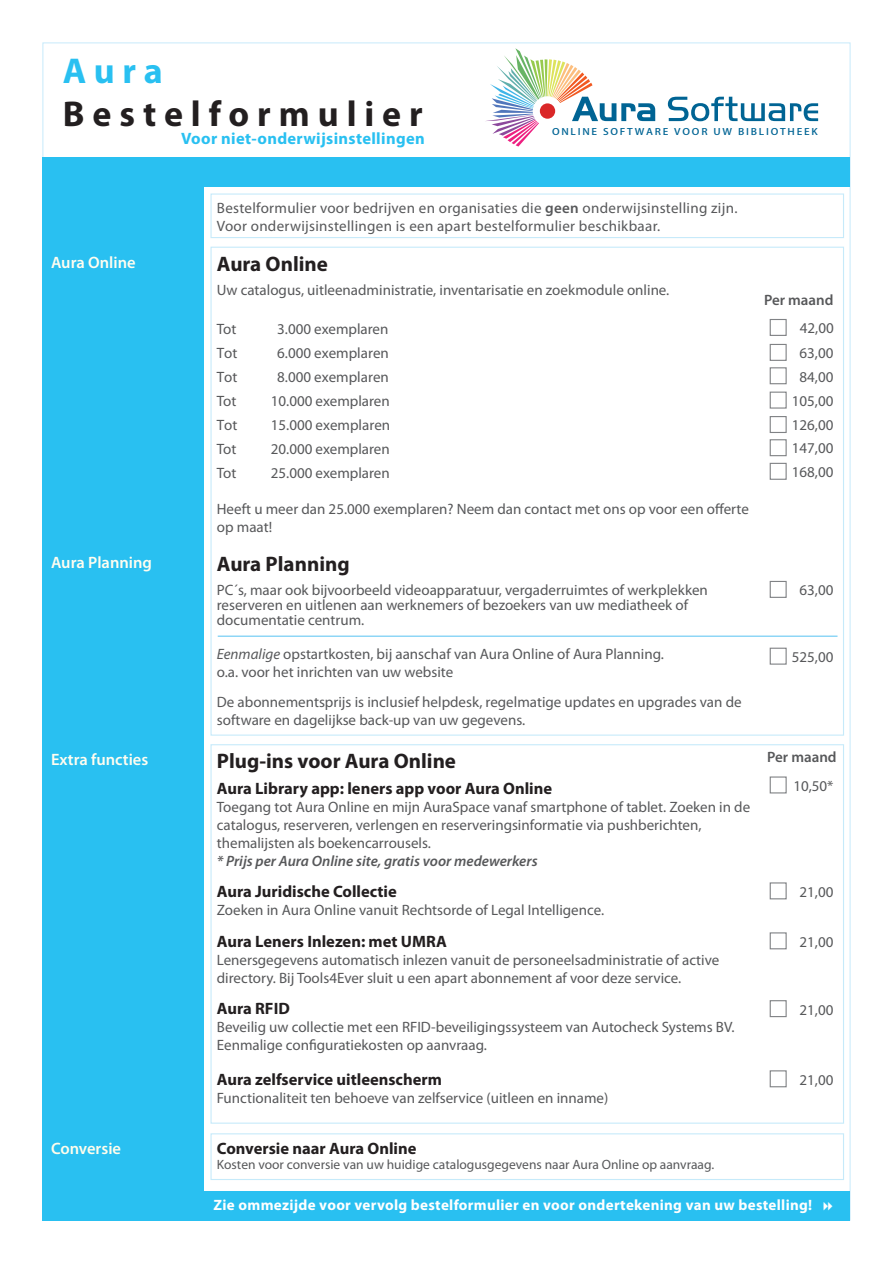
<style>
.page{position:relative;width:893px;height:1263px;background:#fff}
.page>*{position:absolute;margin:0;border:0;box-sizing:border-box;transform-origin:0 0}
.t1{font:700 36px "Myriad Pro";letter-spacing:.22em;color:#231f20}
.t2{font:700 36px "Myriad Pro";color:#29c0f1}
.t3{font:700 21px "Myriad Pro";color:#231f20}
.t4{font:700 16.5px "Myriad Pro";color:#231f20}
.t5{font:600 16.5px "Myriad Pro";color:#fffdf0}
.t6{font:700 16.5px "Myriad Pro";letter-spacing:.02em;color:#29c0f1}
.t7{font:600 16.5px "Myriad Pro";color:#fffdec}
.t8{font:15px/18px "Myriad Pro";color:#57585a}
.t9{font:15px "Myriad Pro";letter-spacing:.02em;color:#57585a}
.t10{font:700 15px "Myriad Pro";letter-spacing:.02em;color:#fff}
.t11{font:italic 600 15px "Myriad Pro";color:#57585a}
.t12{font:600 15px "Myriad Pro";color:#57585a}
.t13{font:13.5px "Myriad Pro";color:#57585a}
.t14{font:700 9.15px "Adobe Fan Heiti Std";letter-spacing:.17em;color:#006494;scale:1.15 1}
.s1{font-weight:600}
.s2{font-style:italic}
</style>
<div class="page">
<div style="left:43px;top:1191px;width:807px;height:29px;background:#29c0f1"></div>
<div style="left:43px;top:187px;width:161px;height:1004px;background:#29c0f1"></div>
<div style="left:210px;top:193px;width:634px;height:45px;border:1px solid #8ed6f6"></div>
<svg style="left:485px;top:48px;width:170px;height:99px"></svg>
<svg style="left:668px;top:97px;width:150px;height:24px"></svg>
<div style="left:43px;top:157px;width:807px;height:30px;background:#29c0f1"></div>
<div style="left:770px;top:439px;width:17px;height:17px;background:#fff;border:1px solid #808285"></div>
<div style="left:770px;top:648px;width:17px;height:17px;background:#fff;border:1px solid #808285"></div>
<div style="left:770px;top:344px;width:17px;height:17px;background:#fff;border:1px solid #808285"></div>
<div style="left:770px;top:367px;width:17px;height:17px;background:#fff;border:1px solid #808285"></div>
<div style="left:770px;top:463px;width:17px;height:17px;background:#fff;border:1px solid #808285"></div>
<div style="left:770px;top:416px;width:17px;height:17px;background:#fff;border:1px solid #808285"></div>
<div style="left:770px;top:392px;width:17px;height:17px;background:#fff;border:1px solid #808285"></div>
<div style="left:770px;top:319px;width:17px;height:17px;background:#fff;border:1px solid #808285"></div>
<div style="left:770px;top:581px;width:17px;height:17px;background:#fff;border:1px solid #808285"></div>
<div style="left:770px;top:932px;width:17px;height:17px;background:#fff;border:1px solid #808285"></div>
<div style="left:770px;top:1000px;width:17px;height:17px;background:#fff;border:1px solid #808285"></div>
<div style="left:770px;top:882px;width:17px;height:17px;background:#fff;border:1px solid #808285"></div>
<div style="left:770px;top:776px;width:17px;height:17px;background:#fff;border:1px solid #808285"></div>
<div style="left:210px;top:1133px;width:634px;height:47px;border:1px solid #8ed6f6"></div>
<hr style="left:218px;top:635px;width:619px;height:2px;background:#8ed6f6">
<div style="left:770px;top:1070px;width:17px;height:17px;background:#fff;border:1px solid #808285"></div>
<p class="t2" style="left:63px;top:48px;width:102px">Aura</p>
<p class="t1" style="left:63px;top:91px;width:362px">Bestelformulier</p>
<p class="t6" style="left:181px;top:128px;width:245px">Voor niet-onderwijsinstellingen</p>
<p class="t14" style="left:552px;top:126px;width:233px">ONLINE SOFTWARE VOOR UW BIBLIOTHEEK</p>
<p class="t9" style="left:217px;top:199px;width:522px">Bestelformulier voor bedrijven en organisaties die <span class="s1">geen</span> onderwijsinstelling zijn.</p>
<p class="t9" style="left:217px;top:217px;width:445px">Voor onderwijsinstellingen is een apart bestelformulier beschikbaar.</p>
<p class="t5" style="left:51px;top:251px;width:86px">Aura Online</p>
<p class="t5" style="left:51px;top:552px;width:102px">Aura Planning</p>
<p class="t3" style="left:217px;top:250px;width:113px">Aura Online</p>
<p class="t8" style="left:217px;top:281px;width:454px">Uw catalogus, uitleenadministratie, inventarisatie en zoekmodule online.</p>
<p class="t8" style="left:217px;top:320px;width:21px">Tot</p>
<p class="t8" style="left:277px;top:320px;width:113px">3.000 exemplaren</p>
<p class="t8" style="left:217px;top:344px;width:22px">Tot</p>
<p class="t8" style="left:277px;top:344px;width:113px">6.000 exemplaren</p>
<p class="t8" style="left:217px;top:368px;width:22px">Tot</p>
<p class="t8" style="left:277px;top:368px;width:113px">8.000 exemplaren</p>
<p class="t8" style="left:217px;top:392px;width:21px">Tot</p>
<p class="t8" style="left:271px;top:392px;width:120px">10.000 exemplaren</p>
<p class="t8" style="left:217px;top:416px;width:22px">Tot</p>
<p class="t8" style="left:271px;top:416px;width:121px">15.000 exemplaren</p>
<p class="t8" style="left:217px;top:440px;width:21px">Tot</p>
<p class="t8" style="left:271px;top:440px;width:120px">20.000 exemplaren</p>
<p class="t8" style="left:217px;top:464px;width:21px">Tot</p>
<p class="t8" style="left:271px;top:464px;width:120px">25.000 exemplaren</p>
<p class="t8" style="left:217px;top:500px;width:533px">Heeft u meer dan 25.000 exemplaren? Neem dan contact met ons op voor een offerte op maat!</p>
<p class="t3" style="left:217px;top:550px;width:134px">Aura Planning</p>
<p class="t8" style="left:217px;top:582px;width:493px;line-height:15px">PC´s, maar ook bijvoorbeeld videoapparatuur, vergaderruimtes of werkplekken reserveren en uitlenen aan werknemers of bezoekers van uw mediatheek of documentatie centrum.</p>
<p class="t8" style="left:217px;top:645px;width:449px"><span class="s2">Eenmalige</span> opstartkosten, bij aanschaf van Aura Online of Aura Planning.</p>
<p class="t8" style="left:217px;top:663px;width:238px">o.a. voor het inrichten van uw website</p>
<p class="t8" style="left:217px;top:693px;width:526px">De abonnementsprijs is inclusief helpdesk, regelmatige updates en upgrades van de software en dagelijkse back-up van uw gegevens.</p>
<p class="t12" style="left:764px;top:290px;width:71px">Per maand</p>
<p class="t8" style="left:800px;top:319px;width:35px">42,00</p>
<p class="t8" style="left:800px;top:344px;width:35px">63,00</p>
<p class="t8" style="left:800px;top:367px;width:35px">84,00</p>
<p class="t8" style="left:792px;top:392px;width:43px">105,00</p>
<p class="t8" style="left:792px;top:416px;width:43px">126,00</p>
<p class="t8" style="left:792px;top:439px;width:43px">147,00</p>
<p class="t8" style="left:792px;top:463px;width:43px">168,00</p>
<p class="t8" style="left:800px;top:581px;width:35px">63,00</p>
<p class="t8" style="left:792px;top:648px;width:43px">525,00</p>
<p class="t5" style="left:51px;top:749px;width:99px">Extra functies</p>
<p class="t3" style="left:217px;top:748px;width:241px">Plug-ins voor Aura Online</p>
<p class="t4" style="left:217px;top:778px;width:337px">Aura Library app: leners app voor Aura Online</p>
<p class="t8" style="left:217px;top:798px;width:535px">Toegang tot Aura Online en mijn AuraSpace vanaf smartphone of tablet. Zoeken in de catalogus, reserveren, verlengen en reserveringsinformatie via pushberichten,</p>
<p class="t8" style="left:217px;top:834px;width:216px">themalijsten als boekencarrousels.</p>
<p class="t11" style="left:217px;top:851px;width:322px">* Prijs per Aura Online site, gratis voor medewerkers</p>
<p class="t4" style="left:217px;top:881px;width:181px">Aura Juridische Collectie</p>
<p class="t8" style="left:217px;top:901px;width:389px">Zoeken in Aura Online vanuit Rechtsorde of Legal Intelligence.</p>
<p class="t4" style="left:217px;top:931px;width:232px">Aura Leners Inlezen: met UMRA</p>
<p class="t8" style="left:217px;top:951px;width:504px">Lenersgegevens automatisch inlezen vanuit de personeelsadministratie of active directory. Bij Tools4Ever sluit u een apart abonnement af voor deze service.</p>
<p class="t4" style="left:217px;top:998px;width:74px">Aura RFID</p>
<p class="t8" style="left:217px;top:1018px;width:519px">Beveilig uw collectie met een RFID-beveiligingssysteem van Autocheck Systems BV.<br>Eenmalige configuratiekosten op aanvraag.</p>
<p class="t4" style="left:217px;top:1069px;width:227px">Aura zelfservice uitleenscherm</p>
<p class="t8" style="left:217px;top:1089px;width:393px">Functionaliteit ten behoeve van zelfservice (uitleen en inname)</p>
<p class="t12" style="left:767px;top:747px;width:71px">Per maand</p>
<p class="t8" style="left:793px;top:777px;width:42px">10,50*</p>
<p class="t8" style="left:800px;top:883px;width:35px">21,00</p>
<p class="t8" style="left:800px;top:932px;width:35px">21,00</p>
<p class="t8" style="left:800px;top:1000px;width:35px">21,00</p>
<p class="t8" style="left:800px;top:1070px;width:35px">21,00</p>
<p class="t7" style="left:51px;top:1138px;width:72px">Conversie</p>
<p class="t4" style="left:217px;top:1138px;width:201px">Conversie naar Aura Online</p>
<p class="t13" style="left:217px;top:1156px;width:499px">Kosten voor conversie van uw huidige catalogusgegevens naar Aura Online op aanvraag.</p>
<p class="t10" style="left:214px;top:1195px;width:600px">Zie ommezijde voor vervolg bestelformulier en voor ondertekening van uw bestelling!</p>
</div>
